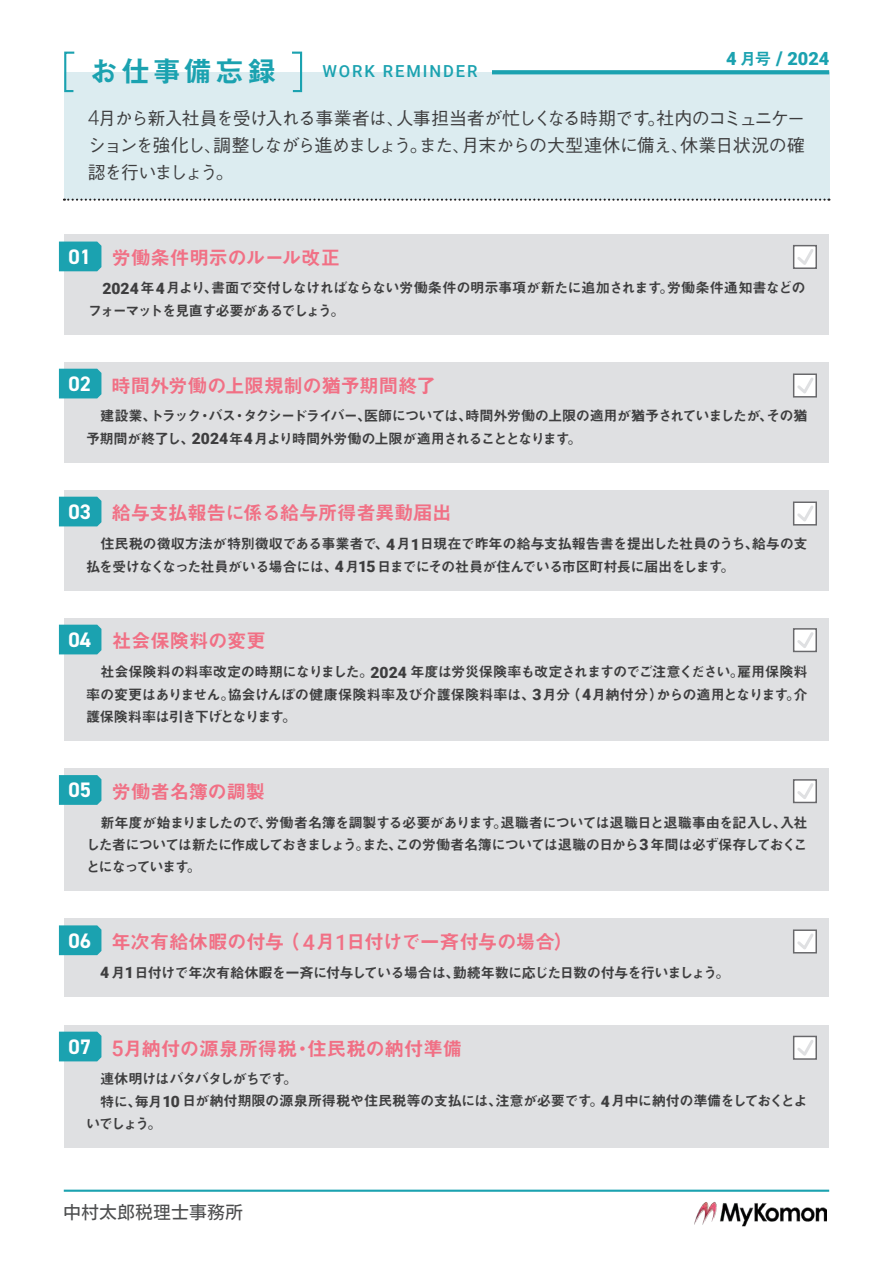
<style>
.page{position:relative;width:893px;height:1263px;background:#fff}
.page>*{position:absolute;margin:0;border:0;box-sizing:border-box;transform-origin:0 0}
.t1{font:700 21px "DIN2014";color:#fff}
.中タイトル{font:19.5px "Midashi Go Pr 6 N MB31";letter-spacing:-.02em;color:#f17085}
.中タイトル-2{font:19.5px "Midashi Go Pr 6 N MB31";color:#f17085}
.中タイトル-3{font:900 18.15px "Roboto";color:#1ba2b0}
.本文スタイル{font:500 18px/27px "Gothic BBB Pr 6 N";letter-spacing:-.055em;color:#3e3e3f;text-align:justify}
.t2{font:18px "Motoya L Cedar W3 90 ms RKSJ H";color:#4c4d4e}
.注釈スタイル{font:500 16.5px "Roboto";letter-spacing:.115em;color:#1ba2b0}
.本文挿入表{font:14.25px/22.4px "Midashi Go Pr 6 N MB31";letter-spacing:-.03em;color:#3e3e3f}
.本文挿入表-2{font:14.25px/22.4px "Midashi Go Pr 6 N MB31";letter-spacing:-.05em;color:#3e3e3f}
.s1{font-family:"Midashi Go Pr 6 N MB31";font-weight:400;font-size:28.8px}
.s2{font-family:"Midashi Go Pr 6 N MB31";font-weight:400;font-size:16.5px}
.s3{font-size:18.9px}
.s4{font-family:"Roboto";font-weight:300;font-size:20.7px}
.s5{font-family:"Roboto";font-weight:900;font-size:15.75px}
.s6{font-family:"Roboto";font-weight:500;font-size:21.45px}
</style>
<div class="page">
<img style="left:694px;top:1202px;width:132px;height:24px">
<div style="left:64px;top:72px;width:765px;height:127px;background:#dcecf0"></div>
<svg style="left:64px;top:199px;width:765px;height:2px"></svg>
<div style="left:65px;top:490px;width:764px;height:100px;background:#dfe0e2"></div>
<div style="left:65px;top:618px;width:764px;height:122px;background:#dfe0e2"></div>
<div style="left:65px;top:768px;width:764px;height:123px;background:#dfe0e2"></div>
<div style="left:65px;top:918px;width:764px;height:79px;background:#dfe0e2"></div>
<div style="left:65px;top:1025px;width:764px;height:122px;background:#dfe0e2"></div>
<div style="left:65px;top:362px;width:764px;height:100px;background:#dfe0e2"></div>
<div style="left:65px;top:234px;width:764px;height:100px;background:#dfe0e2"></div>
<svg style="left:793px;top:245px;width:24px;height:24px"></svg>
<svg style="left:795px;top:246px;width:21px;height:22px"></svg>
<svg style="left:793px;top:373px;width:24px;height:25px"></svg>
<svg style="left:795px;top:375px;width:21px;height:22px"></svg>
<svg style="left:793px;top:501px;width:24px;height:24px"></svg>
<svg style="left:795px;top:503px;width:21px;height:22px"></svg>
<svg style="left:793px;top:628px;width:24px;height:24px"></svg>
<svg style="left:795px;top:629px;width:21px;height:22px"></svg>
<svg style="left:793px;top:779px;width:24px;height:24px"></svg>
<svg style="left:795px;top:780px;width:21px;height:22px"></svg>
<svg style="left:793px;top:929px;width:24px;height:24px"></svg>
<svg style="left:795px;top:931px;width:21px;height:22px"></svg>
<svg style="left:793px;top:1036px;width:24px;height:24px"></svg>
<svg style="left:795px;top:1037px;width:21px;height:22px"></svg>
<svg style="left:59px;top:775px;width:42px;height:30px"></svg>
<svg style="left:59px;top:925px;width:42px;height:30px"></svg>
<svg style="left:59px;top:1032px;width:42px;height:29px"></svg>
<svg style="left:59px;top:625px;width:42px;height:29px"></svg>
<svg style="left:59px;top:497px;width:42px;height:29px"></svg>
<svg style="left:59px;top:369px;width:42px;height:29px"></svg>
<svg style="left:59px;top:242px;width:42px;height:29px"></svg>
<svg style="left:492px;top:70px;width:337px;height:4px"></svg>
<svg style="left:64px;top:51px;width:11px;height:42px"></svg>
<svg style="left:292px;top:51px;width:11px;height:42px"></svg>
<hr style="left:64px;top:1189px;width:765px;height:3px;background:#1ba2b0">
<p class="注釈スタイル" style="left:90px;top:59px;width:389px"><span class="s1">お仕事備忘録　</span> WORK REMINDER</p>
<p class="中タイトル-3" style="left:726px;top:46px;width:105px">4 <span class="s2">月号</span> <span class="s3">/</span> 2024</p>
<p class="本文スタイル" style="left:88px;top:103px;width:719px"><span class="s4">4</span>月から新入社員を受け入れる事業者は、人事担当者が忙しくなる時期です。社内のコミュニケーションを強化し、調整しながら進めましょう。また、月末からの大型連休に備え、休業日状況の確認を行いましょう。</p>
<p class="t1" style="left:69px;top:242px;width:24px">01</p>
<p class="中タイトル" style="left:112px;top:242px;width:230px">労働条件明示のルール改正</p>
<p class="本文挿入表" style="left:88px;top:276px;width:719px;text-indent:14px"><span class="s5">2024</span> 年<span class="s5">4</span>月より、書面で交付しなければならない労働条件の明示事項が新たに追加されます。労働条件通知書などのフォーマットを見直す必要があるでしょう。</p>
<p class="t1" style="left:69px;top:370px;width:24px">02</p>
<p class="中タイトル" style="left:112px;top:370px;width:326px">時間外労働の上限規制の猶予期間終了</p>
<p class="本文挿入表-2" style="left:86px;top:404px;width:723px">　建設業、トラック・バス・タクシードライバー、医師については、時間外労働の上限の適用が猶予されていましたが、その猶予期間が終了し、<span class="s5">2024</span>年<span class="s5">4</span>月より時間外労働の上限が適用されることとなります。</p>
<p class="t1" style="left:69px;top:498px;width:24px">03</p>
<p class="中タイトル" style="left:112px;top:497px;width:342px">給与支払報告に係る給与所得者異動届出</p>
<p class="本文挿入表" style="left:86px;top:532px;width:723px">　住民税の徴収方法が特別徴収である事業者で、<span class="s5">4</span>月<span class="s5">1</span>日現在で昨年の給与支払報告書を提出した社員のうち、給与の支払を受けなくなった社員がいる場合には、<span class="s5">4</span>月<span class="s5">15</span> 日までにその社員が住んでいる市区町村長に届出をします。</p>
<p class="t1" style="left:69px;top:626px;width:24px">04</p>
<p class="中タイトル" style="left:112px;top:625px;width:155px">社会保険料の変更</p>
<p class="本文挿入表" style="left:86px;top:660px;width:723px;text-align:justify">　社会保険料の料率改定の時期になりました。<span class="s5">2024</span> 年度は労災保険率も改定されますのでご注意ください。雇用保険料率の変更はありません。協会けんぽの健康保険料率及び介護保険料率は、<span class="s5">3</span>月分（<span class="s5">4</span>月納付分）からの適用となります。介護保険料率は引き下げとなります。</p>
<p class="t1" style="left:69px;top:776px;width:24px">05</p>
<p class="中タイトル" style="left:112px;top:776px;width:155px">労働者名簿の調製</p>
<p class="本文挿入表" style="left:86px;top:810px;width:723px;text-align:justify">　新年度が始まりましたので、労働者名簿を調製する必要があります。退職者については退職日と退職事由を記入し、入社した者については新たに作成しておきましょう。また、この労働者名簿については退職の日から<span class="s5">3</span> 年間は必ず保存しておくことになっています。</p>
<p class="t1" style="left:69px;top:926px;width:24px">06</p>
<p class="中タイトル" style="left:112px;top:926px;width:463px">年次有給休暇の付与（ <span class="s6">4</span>月<span class="s6">1</span>日付けで一斉付与の場合）</p>
<p class="本文挿入表" style="left:100px;top:961px;width:631px"><span class="s5">4</span> 月<span class="s5">1</span>日付けで年次有給休暇を一斉に付与している場合は、勤続年数に応じた日数の付与を行いましょう。</p>
<p class="t1" style="left:69px;top:1032px;width:24px">07</p>
<p class="中タイトル-2" style="left:112px;top:1033px;width:352px"><span class="s6">5</span>月納付の源泉所得税・住民税の納付準備</p>
<p class="本文挿入表" style="left:86px;top:1067px;width:213px">　連休明けはバタバタしがちです。</p>
<p class="本文挿入表" style="left:86px;top:1089px;width:723px">　特に、毎月<span class="s5">10</span> 日が納付期限の源泉所得税や住民税等の支払には、注意が必要です。<span class="s5">4</span>月中に納付の準備をしておくとよいでしょう。</p>
<p class="t2" style="left:63px;top:1204px;width:181px">中村太郎税理士事務所</p>
</div>
